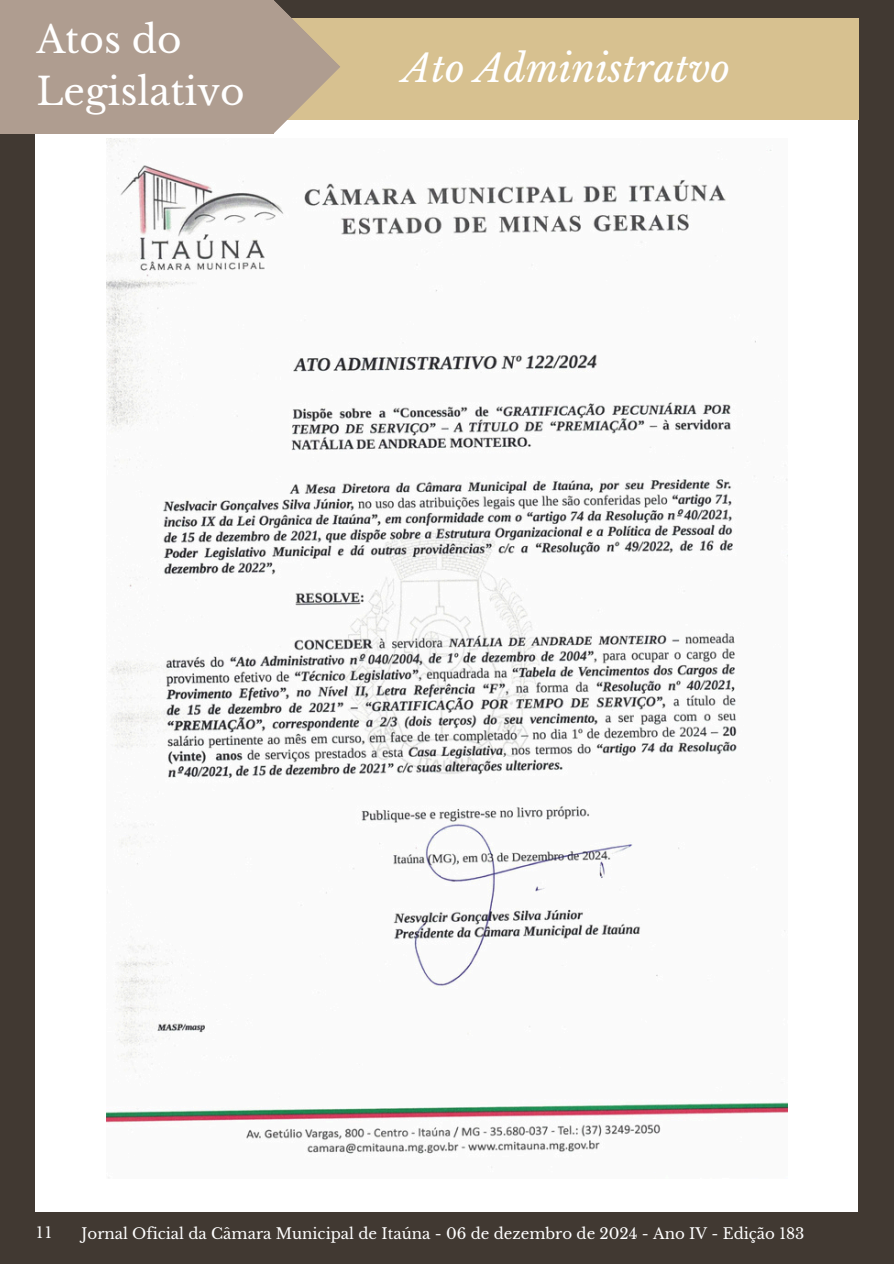
<style>
.page{position:relative;width:894px;height:1264px;background:#fff}
.page>*{position:absolute;margin:0;border:0;box-sizing:border-box;transform-origin:0 0}
.t1{font:37.5px/51.8px "Libre Baskerville";color:#fff}
.t2{font:italic 37.5px "Libre Baskerville";color:#fff}
.t3{font:15px "Libre Baskerville";color:#fff}
.t4{font:15px "Libre Baskerville";color:#fdfdfd}
</style>
<div class="page">
<div style="left:0;top:0;width:893px;height:1263px;background:#413932"></div>
<div style="left:36px;top:44px;width:821px;height:1166px;background:#fff"></div>
<div style="left:275px;top:18px;width:583px;height:102px;background:#d7c190"></div>
<svg style="left:274px;top:0;width:66px;height:133px"></svg>
<div style="left:0;top:0;width:274px;height:134px;background:#af9d90"></div>
<img style="left:106px;top:138px;width:681px;height:1040px">
<h1 class="t1" style="left:36px;top:14px;width:210px">Atos do<br>Legislativo</h1>
<p class="t2" style="left:403px;top:46px;width:328px">Ato Administratvo</p>
<h1 class="t4" style="left:36px;top:1223px;width:17px">11</h1>
<p class="t3" style="left:82px;top:1223px;width:724px">Jornal Oficial da Câmara Municipal de Itaúna - 06 de dezembro de 2024 - Ano IV - Edição 183</p>
</div>
